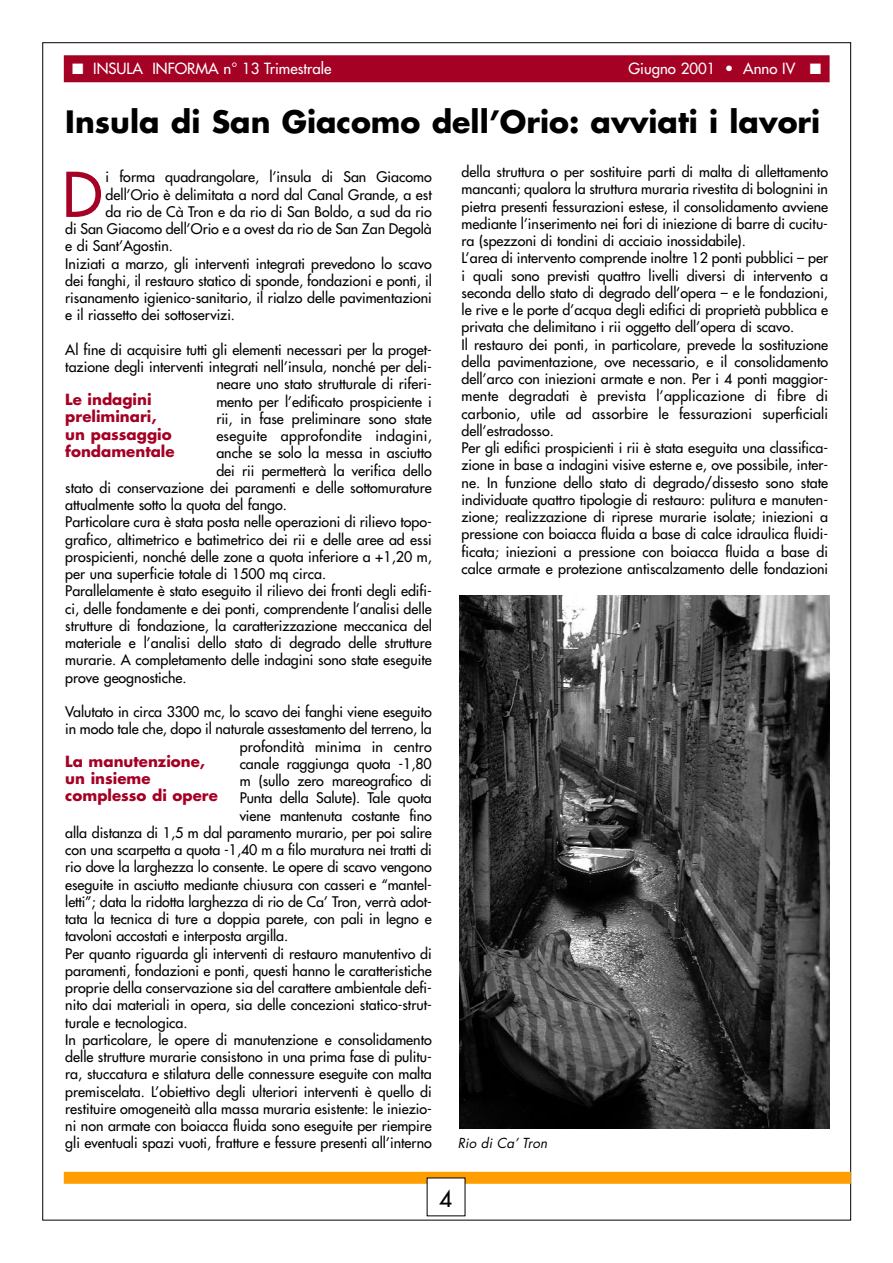
<style>
.page{position:relative;width:893px;height:1263px;background:#fff}
.page>*{position:absolute;margin:0;border:0;box-sizing:border-box;transform-origin:0 0}
.t1{font:60px "Futura";color:#a50124}
.t2{font:700 30px "Futura";color:#000}
.t3{font:22.5px "Futura";color:#000}
.t4{font:700 15px/17.2px "Futura";color:#a50124}
.t5{font:15px "Futura";color:#fff}
.t6{font:14.25px/17.2px "Futura";color:#000}
.t7{font:14.25px "Futura";letter-spacing:.025em;color:#000}
.t8{font:italic 13.5px "Futura";color:#000}
</style>
<div class="page">
<div style="left:64px;top:55px;width:765px;height:27px;background:#a50124"></div>
<div style="left:64px;top:1172px;width:786px;height:12px;background:#ff9e00"></div>
<div style="left:427px;top:1178px;width:38px;height:38px;background:#fff"></div>
<img style="left:459px;top:595px;width:370px;height:534px">
<p class="t5" style="left:72px;top:61px;width:260px">■ INSULA INFORMA n° 13 Trimestrale</p>
<p class="t5" style="left:628px;top:61px;width:194px">Giugno 2001 • Anno IV ■</p>
<h2 class="t2" style="left:65px;top:108px;width:756px">Insula di San Giacomo dell’Orio: avviati i lavori</h2>
<h1 class="t1" style="left:62px;top:165px;width:41px">D</h1>
<p class="t6" style="left:106px;top:170px;width:327px">i forma quadrangolare, l’insula di San Giacomo</p>
<p class="t6" style="left:461px;top:164px;width:368px">della struttura o per sostituire parti di malta di allettamento mancanti; qualora la struttura muraria rivestita di bolognini in pietra presenti fessurazioni estese, il consolidamento avviene mediante l’inserimento nei fori di iniezione di barre di cucitu&shy;ra (spezzoni di tondini di acciaio inossidabile).<br>L’area di intervento comprende inoltre 12 ponti pubblici – per i quali sono previsti quattro livelli diversi di intervento a seconda dello stato di degrado dell’opera – e le fondazioni, le rive e le porte d’acqua degli edifici di proprietà pubblica e privata che delimitano i rii oggetto dell’opera di scavo.<br>Il restauro dei ponti, in particolare, prevede la sostituzione della pavimentazione, ove necessario, e il consolidamento dell’arco con iniezioni armate e non. Per i 4 ponti maggior&shy;mente degradati è prevista l’applicazione di fibre di carbonio, utile ad assorbire le fessurazioni superficiali dell’estradosso.<br>Per gli edifici prospicienti i rii è stata eseguita una classifica&shy;zione in base a indagini visive esterne e, ove possibile, inter&shy;ne. In funzione dello stato di degrado/dissesto sono state individuate quattro tipologie di restauro: pulitura e manuten&shy;zione; realizzazione di riprese murarie isolate; iniezioni a pressione con boiacca fluida a base di calce idraulica fluidi&shy;ficata; iniezioni a pressione con boiacca fluida a base di calce armate e protezione antiscalzamento delle fondazioni</p>
<p class="t6" style="left:106px;top:187px;width:327px">dell’Orio è delimitata a nord dal Canal Grande, a est</p>
<p class="t6" style="left:106px;top:204px;width:328px">da rio de Cà Tron e da rio di San Boldo, a sud da rio</p>
<p class="t6" style="left:65px;top:221px;width:368px">di San Giacomo dell’Orio e a ovest da rio de San Zan Degolà</p>
<p class="t6" style="left:65px;top:239px;width:109px">e di Sant’Agostin.</p>
<p class="t6" style="left:65px;top:256px;width:368px">Iniziati a marzo, gli interventi integrati prevedono lo scavo</p>
<p class="t6" style="left:65px;top:273px;width:368px">dei fanghi, il restauro statico di sponde, fondazioni e ponti, il</p>
<p class="t6" style="left:65px;top:290px;width:368px">risanamento igienico-sanitario, il rialzo delle pavimentazioni</p>
<p class="t6" style="left:65px;top:308px;width:171px">e il riassetto dei sottoservizi.</p>
<p class="t6" style="left:65px;top:342px;width:368px">Al fine di acquisire tutti gli elementi necessari per la proget-</p>
<p class="t6" style="left:65px;top:359px;width:368px">tazione degli interventi integrati nell’insula, nonché per deli-</p>
<p class="t6" style="left:216px;top:377px;width:217px">neare uno stato strutturale di riferi-</p>
<p class="t6" style="left:216px;top:394px;width:217px">mento per l’edificato prospiciente i</p>
<p class="t6" style="left:216px;top:411px;width:217px">rii, in fase preliminare sono state</p>
<p class="t7" style="left:216px;top:429px;width:217px">eseguite approfondite indagini,</p>
<p class="t6" style="left:216px;top:446px;width:217px">anche se solo la messa in asciutto</p>
<p class="t6" style="left:216px;top:463px;width:217px">dei rii permetterà la verifica dello</p>
<p class="t6" style="left:65px;top:480px;width:368px">stato di conservazione dei paramenti e delle sottomurature</p>
<p class="t6" style="left:65px;top:497px;width:223px">attualmente sotto la quota del fango.</p>
<p class="t6" style="left:65px;top:515px;width:368px">Particolare cura è stata posta nelle operazioni di rilievo topo-</p>
<p class="t6" style="left:65px;top:532px;width:368px">grafico, altimetrico e batimetrico dei rii e delle aree ad essi</p>
<p class="t6" style="left:65px;top:549px;width:368px">prospicienti, nonché delle zone a quota inferiore a +1,20 m,</p>
<p class="t6" style="left:65px;top:566px;width:262px">per una superficie totale di 1500 mq circa.</p>
<p class="t6" style="left:65px;top:584px;width:368px">Parallelamente è stato eseguito il rilievo dei fronti degli edifi-</p>
<p class="t6" style="left:65px;top:601px;width:368px">ci, delle fondamente e dei ponti, comprendente l’analisi delle</p>
<p class="t6" style="left:65px;top:618px;width:368px">strutture di fondazione, la caratterizzazione meccanica del</p>
<p class="t6" style="left:65px;top:635px;width:368px">materiale e l’analisi dello stato di degrado delle strutture</p>
<p class="t6" style="left:65px;top:653px;width:368px">murarie. A completamento delle indagini sono state eseguite</p>
<p class="t6" style="left:65px;top:670px;width:123px">prove geognostiche.</p>
<p class="t6" style="left:65px;top:704px;width:368px">Valutato in circa 3300 mc, lo scavo dei fanghi viene eseguito</p>
<p class="t6" style="left:65px;top:722px;width:368px">in modo tale che, dopo il naturale assestamento del terreno, la</p>
<p class="t6" style="left:240px;top:739px;width:193px">profondità minima in centro</p>
<p class="t6" style="left:240px;top:756px;width:193px">canale raggiunga quota -1,80</p>
<p class="t6" style="left:240px;top:773px;width:193px">m (sullo zero mareografico di</p>
<p class="t6" style="left:240px;top:791px;width:193px">Punta della Salute). Tale quota</p>
<p class="t6" style="left:240px;top:808px;width:193px">viene mantenuta costante fino</p>
<p class="t6" style="left:65px;top:825px;width:368px">alla distanza di 1,5 m dal paramento murario, per poi salire</p>
<p class="t6" style="left:65px;top:842px;width:368px">con una scarpetta a quota -1,40 m a filo muratura nei tratti di</p>
<p class="t6" style="left:65px;top:860px;width:368px">rio dove la larghezza lo consente. Le opere di scavo vengono</p>
<p class="t6" style="left:65px;top:877px;width:368px">eseguite in asciutto mediante chiusura con casseri e “mantel-</p>
<p class="t6" style="left:65px;top:894px;width:368px">letti”; data la ridotta larghezza di rio de Ca’ Tron, verrà adot-</p>
<p class="t6" style="left:65px;top:911px;width:368px">tata la tecnica di ture a doppia parete, con pali in legno e</p>
<p class="t6" style="left:65px;top:929px;width:224px">tavoloni accostati e interposta argilla.</p>
<p class="t6" style="left:65px;top:946px;width:368px">Per quanto riguarda gli interventi di restauro manutentivo di</p>
<p class="t6" style="left:65px;top:963px;width:368px">paramenti, fondazioni e ponti, questi hanno le caratteristiche</p>
<p class="t6" style="left:65px;top:980px;width:368px">proprie della conservazione sia del carattere ambientale defi-</p>
<p class="t6" style="left:65px;top:998px;width:368px">nito dai materiali in opera, sia delle concezioni statico-strut-</p>
<p class="t6" style="left:65px;top:1015px;width:124px">turale e tecnologica.</p>
<p class="t6" style="left:65px;top:1032px;width:368px">In particolare, le opere di manutenzione e consolidamento</p>
<p class="t6" style="left:65px;top:1049px;width:368px">delle strutture murarie consistono in una prima fase di pulitu-</p>
<p class="t6" style="left:65px;top:1067px;width:368px">ra, stuccatura e stilatura delle connessure eseguite con malta</p>
<p class="t6" style="left:65px;top:1084px;width:368px">premiscelata. L’obiettivo degli ulteriori interventi è quello di</p>
<p class="t6" style="left:65px;top:1101px;width:368px">restituire omogeneità alla massa muraria esistente: le iniezio-</p>
<p class="t6" style="left:65px;top:1118px;width:368px">ni non armate con boiacca fluida sono eseguite per riempire</p>
<p class="t6" style="left:65px;top:1136px;width:368px">gli eventuali spazi vuoti, fratture e fessure presenti all’interno</p>
<p class="t4" style="left:65px;top:392px;width:111px">Le indagini preliminari, un passaggio fondamentale</p>
<p class="t4" style="left:65px;top:754px;width:154px">La manutenzione, un insieme complesso di opere</p>
<p class="t8" style="left:458px;top:1137px;width:91px">Rio di Ca’ Tron</p>
<h3 class="t3" style="left:439px;top:1187px;width:15px">4</h3>
</div>
